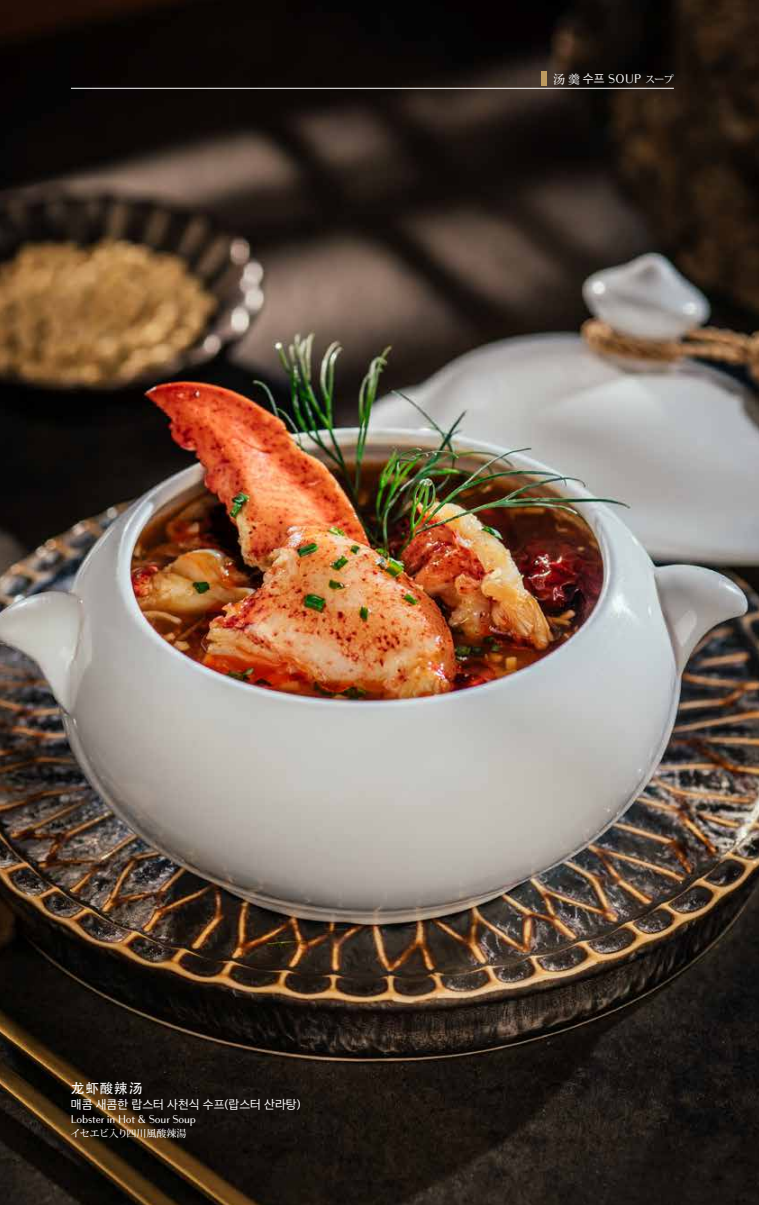
<style>
.page{position:relative;width:759px;height:1205px;background:#fff}
.page>*{position:absolute;margin:0;border:0;box-sizing:border-box;transform-origin:0 0}
.t1{font:500 13.75px "ST Heiti TC";letter-spacing:.05em;color:#fff}
.t2{font:12.5px "Apple SD Gothic Neo";color:#fff}
.t3{font:12.5px "Bodoni Sans Text";color:#fff}
.t4{font:11.25px "Bodoni Sans Text";color:#fff}
.t5{font:500 10px "Koz Min Pr 6 N";letter-spacing:-.01em;color:#fff}
.s1{font-family:"ST Songti TC Regular"}
.s2{font-family:"Apple SD Gothic Neo"}
.s3{font-family:"Koz Min Pr 6 N";font-weight:500;font-size:10px}
</style>
<div class="page">
<img style="left:0;top:0;width:758px;height:1205px">
<div style="left:541px;top:71px;width:5px;height:14px;background:#bd9a5f"></div>
<hr style="left:71px;top:88px;width:602px;height:1px;background:#fff">
<p class="t3" style="left:552px;top:71px;width:122px"><span class="s1">汤羹</span> <span class="s2">수프</span> SOUP <span class="s3">スープ</span></p>
<p class="t1" style="left:71px;top:1080px;width:73px">龙虾酸辣汤</p>
<p class="t2" style="left:71px;top:1096px;width:231px">매콤 새콤한 랍스터 사천식 수프(랍스터 산라탕)</p>
<p class="t4" style="left:71px;top:1112px;width:126px">Lobster in Hot &amp; Sour Soup</p>
<p class="t5" style="left:71px;top:1127px;width:117px">イセエビ入り四川風酸辣湯</p>
</div>
